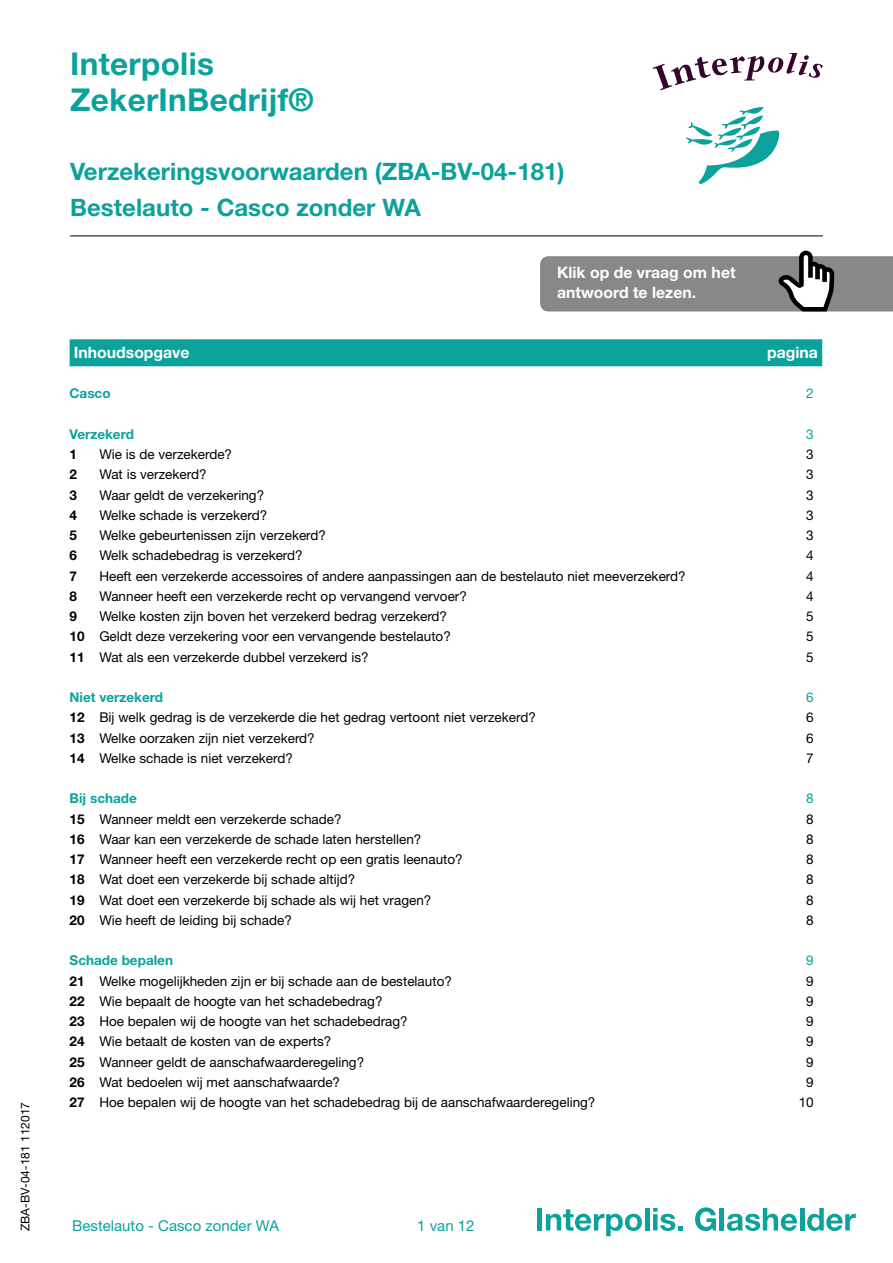
<style>
.page{position:relative;width:893px;height:1263px;background:#fff}
.page>*{position:absolute;margin:0;border:0;box-sizing:border-box;transform-origin:0 0}
.t1{font:700 31.5px/36px "Helvetica Neue LT Std";letter-spacing:.01em;color:#0ba29c}
.t2{font:700 24px/36px "Helvetica Neue LT Std";color:#0ba29c}
.t3{font:700 15.75px/20.2px "Helvetica Neue LT Std";color:#fff}
.t4{font:15px "Helvetica Neue LT Std";color:#0ba29c}
.t5{font:13.5px "Helvetica Neue LT Std";color:#000}
.t6{font:700 13.5px "Helvetica Neue LT Std";color:#0ba29c}
.t7{font:700 13.5px "Helvetica Neue LT Std";color:#000}
.t8{font:13.5px "Helvetica Neue LT Std";color:#0ba29c}
.t9{font:12px "Helvetica Neue LT Std";color:#000}
.s1{font-weight:700}
</style>
<div class="page">
<hr style="left:70px;top:236px;width:753px;height:1px;background:#000">
<div style="left:537px;top:1208px;width:5px;height:22px;background:#0ba29c"></div>
<svg style="left:546px;top:1209px;width:96px;height:27px"></svg>
<hr style="left:645px;top:1208px;width:4px;height:22px;background:#0ba29c">
<svg style="left:653px;top:1208px;width:30px;height:23px"></svg>
<svg style="left:695px;top:1207px;width:21px;height:24px"></svg>
<hr style="left:720px;top:1208px;width:4px;height:22px;background:#0ba29c">
<svg style="left:727px;top:1208px;width:70px;height:23px"></svg>
<hr style="left:800px;top:1208px;width:4px;height:22px;background:#0ba29c">
<svg style="left:807px;top:1208px;width:49px;height:23px"></svg>
<svg style="left:540px;top:251px;width:353px;height:60px;background:#909193"></svg>
<div style="left:70px;top:339px;width:752px;height:27px;background:#0ba29c"></div>
<svg style="left:653px;top:53px;width:170px;height:37px"></svg>
<svg style="left:685px;top:107px;width:95px;height:77px"></svg>
<p class="t9" style="left:18px;top:1231px;width:131px;rotate:-90deg">ZBA-BV-04-181 112017</p>
<h1 class="t1" style="left:70px;top:46px;width:245px">Interpolis<br>ZekerInBedrijf®</h1>
<h2 class="t2" style="left:70px;top:153px;width:496px">Verzekeringsvoorwaarden (ZBA-BV-04-181)<br>Bestelauto - Casco zonder WA</h2>
<p class="t3" style="left:557px;top:262px;width:180px">Klik op de vraag om het antwoord te lezen.</p>
<p class="t3" style="left:74px;top:342px;width:117px">Inhoudsopgave</p>
<p class="t3" style="left:767px;top:342px;width:52px">pagina</p>
<p class="t6" style="left:70px;top:385px;width:43px">Casco</p>
<p class="t8" style="left:806px;top:385px;width:9px">2</p>
<p class="t6" style="left:70px;top:426px;width:66px">Verzekerd</p>
<p class="t8" style="left:806px;top:426px;width:9px">3</p>
<p class="t7" style="left:70px;top:446px;width:9px">1</p>
<p class="t5" style="left:99px;top:446px;width:134px">Wie is de verzekerde?</p>
<p class="t5" style="left:806px;top:446px;width:9px">3</p>
<p class="t7" style="left:70px;top:466px;width:9px">2</p>
<p class="t5" style="left:99px;top:466px;width:109px">Wat is verzekerd?</p>
<p class="t5" style="left:806px;top:466px;width:9px">3</p>
<p class="t7" style="left:70px;top:486px;width:9px">3</p>
<p class="t5" style="left:99px;top:487px;width:166px">Waar geldt de verzekering?</p>
<p class="t5" style="left:806px;top:487px;width:9px">3</p>
<p class="t7" style="left:70px;top:507px;width:9px">4</p>
<p class="t5" style="left:99px;top:507px;width:169px">Welke schade is verzekerd?</p>
<p class="t5" style="left:806px;top:507px;width:9px">3</p>
<p class="t7" style="left:70px;top:527px;width:9px">5</p>
<p class="t5" style="left:99px;top:527px;width:228px">Welke gebeurtenissen zijn verzekerd?</p>
<p class="t5" style="left:806px;top:527px;width:9px">3</p>
<p class="t7" style="left:70px;top:547px;width:9px">6</p>
<p class="t5" style="left:99px;top:547px;width:205px">Welk schadebedrag is verzekerd?</p>
<p class="t5" style="left:806px;top:547px;width:9px">4</p>
<p class="t7" style="left:70px;top:567px;width:9px">7</p>
<p class="t5" style="left:99px;top:568px;width:588px">Heeft een verzekerde accessoires of andere aanpassingen aan de bestelauto niet meeverzekerd?</p>
<p class="t5" style="left:806px;top:568px;width:9px">4</p>
<p class="t7" style="left:70px;top:588px;width:9px">8</p>
<p class="t5" style="left:99px;top:588px;width:369px">Wanneer heeft een verzekerde recht op vervangend vervoer?</p>
<p class="t5" style="left:806px;top:588px;width:9px">4</p>
<p class="t7" style="left:70px;top:608px;width:9px">9</p>
<p class="t5" style="left:99px;top:608px;width:349px">Welke kosten zijn boven het verzekerd bedrag verzekerd?</p>
<p class="t5" style="left:806px;top:608px;width:9px">5</p>
<p class="t5" style="left:70px;top:628px;width:383px"><span class="s1">10</span> Geldt deze verzekering voor een vervangende bestelauto?</p>
<p class="t5" style="left:806px;top:628px;width:9px">5</p>
<p class="t5" style="left:70px;top:649px;width:301px"><span class="s1">11</span> Wat als een verzekerde dubbel verzekerd is?</p>
<p class="t5" style="left:806px;top:649px;width:9px">5</p>
<p class="t6" style="left:70px;top:689px;width:95px">Niet verzekerd</p>
<p class="t8" style="left:806px;top:689px;width:9px">6</p>
<p class="t5" style="left:70px;top:709px;width:468px"><span class="s1">12</span> Bij welk gedrag is de verzekerde die het gedrag vertoont niet verzekerd?</p>
<p class="t5" style="left:806px;top:709px;width:9px">6</p>
<p class="t5" style="left:70px;top:730px;width:247px"><span class="s1">13</span> Welke oorzaken zijn niet verzekerd?</p>
<p class="t5" style="left:806px;top:730px;width:9px">6</p>
<p class="t5" style="left:70px;top:750px;width:225px"><span class="s1">14</span> Welke schade is niet verzekerd?</p>
<p class="t5" style="left:806px;top:750px;width:9px">7</p>
<p class="t6" style="left:70px;top:790px;width:69px">Bij schade</p>
<p class="t8" style="left:806px;top:790px;width:9px">8</p>
<p class="t5" style="left:70px;top:811px;width:274px"><span class="s1">15</span> Wanneer meldt een verzekerde schade?</p>
<p class="t5" style="left:806px;top:811px;width:9px">8</p>
<p class="t5" style="left:70px;top:831px;width:353px"><span class="s1">16</span> Waar kan een verzekerde de schade laten herstellen?</p>
<p class="t5" style="left:806px;top:831px;width:9px">8</p>
<p class="t5" style="left:70px;top:851px;width:395px"><span class="s1">17</span> Wanneer heeft een verzekerde recht op een gratis leenauto?</p>
<p class="t5" style="left:806px;top:851px;width:9px">8</p>
<p class="t5" style="left:70px;top:871px;width:287px"><span class="s1">18</span> Wat doet een verzekerde bij schade altijd?</p>
<p class="t5" style="left:806px;top:871px;width:9px">8</p>
<p class="t5" style="left:70px;top:892px;width:363px"><span class="s1">19</span> Wat doet een verzekerde bij schade als wij het vragen?</p>
<p class="t5" style="left:806px;top:892px;width:9px">8</p>
<p class="t5" style="left:70px;top:912px;width:224px"><span class="s1">20</span> Wie heeft de leiding bij schade?</p>
<p class="t5" style="left:806px;top:912px;width:9px">8</p>
<p class="t6" style="left:70px;top:952px;width:105px">Schade bepalen</p>
<p class="t8" style="left:806px;top:952px;width:9px">9</p>
<p class="t5" style="left:70px;top:973px;width:384px"><span class="s1">21</span> Welke mogelijkheden zijn er bij schade aan de bestelauto?</p>
<p class="t5" style="left:806px;top:973px;width:9px">9</p>
<p class="t5" style="left:70px;top:993px;width:314px"><span class="s1">22</span> Wie bepaalt de hoogte van het schadebedrag?</p>
<p class="t5" style="left:806px;top:993px;width:9px">9</p>
<p class="t5" style="left:70px;top:1013px;width:340px"><span class="s1">23</span> Hoe bepalen wij de hoogte van het schadebedrag?</p>
<p class="t5" style="left:806px;top:1013px;width:9px">9</p>
<p class="t5" style="left:70px;top:1033px;width:263px"><span class="s1">24</span> Wie betaalt de kosten van de experts?</p>
<p class="t5" style="left:806px;top:1033px;width:9px">9</p>
<p class="t5" style="left:70px;top:1054px;width:296px"><span class="s1">25</span> Wanneer geldt de aanschafwaarderegeling?</p>
<p class="t5" style="left:806px;top:1054px;width:9px">9</p>
<p class="t5" style="left:70px;top:1074px;width:272px"><span class="s1">26</span> Wat bedoelen wij met aanschafwaarde?</p>
<p class="t5" style="left:806px;top:1074px;width:9px">9</p>
<p class="t5" style="left:70px;top:1094px;width:527px"><span class="s1">27</span> Hoe bepalen wij de hoogte van het schadebedrag bij de aanschafwaarderegeling?</p>
<p class="t5" style="left:799px;top:1094px;width:17px">10</p>
<p class="t4" style="left:72px;top:1216px;width:208px">Bestelauto - Casco zonder WA</p>
<p class="t4" style="left:417px;top:1217px;width:59px">1 van 12</p>
</div>
